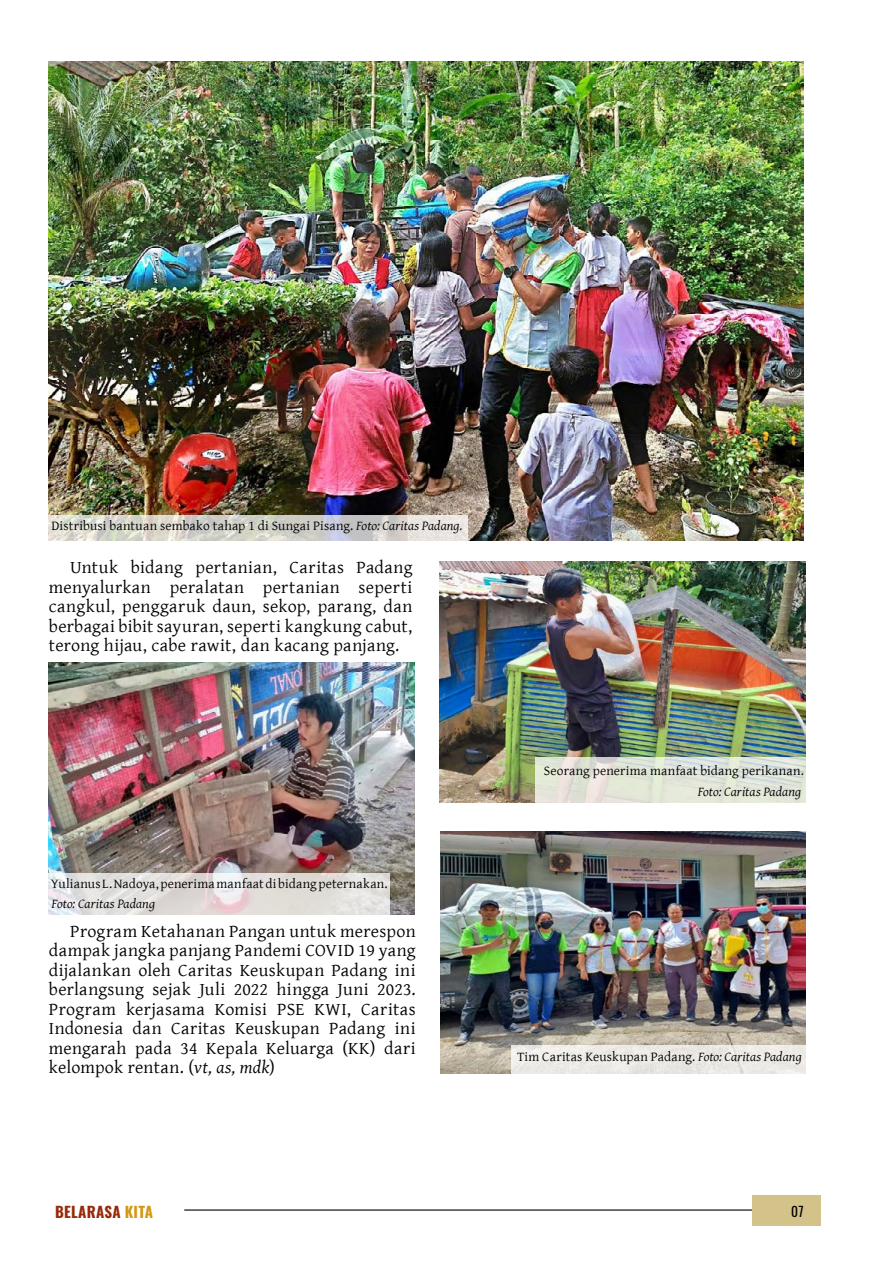
<style>
.page{position:relative;width:893px;height:1263px;background:#fff}
.page>*{position:absolute;margin:0;border:0;box-sizing:border-box;transform-origin:0 0}
.t1{font:18px/19.5px "Gentium Basic";letter-spacing:.015em;color:#000;text-align:justify}
.t2{font:700 15px "Oswald";letter-spacing:.02em;color:#972a0a}
.t3{font:13.5px "Gentium Basic";letter-spacing:.015em;color:#000}
.t4{font:italic 13.5px "Gentium Basic";letter-spacing:.005em;color:#000}
.t5{font:13.5px "Oswald";color:#000}
.s1{font-style:italic}
.s2{color:#d29911}
</style>
<div class="page">
<img style="left:48px;top:61px;width:756px;height:479px">
<img style="left:48px;top:662px;width:367px;height:252px">
<img style="left:440px;top:561px;width:365px;height:242px">
<img style="left:441px;top:831px;width:365px;height:242px">
<svg style="left:48px;top:515px;width:420px;height:26px;background:#d6d5cf"></svg>
<svg style="left:48px;top:873px;width:342px;height:42px;background:#e3dfdd"></svg>
<svg style="left:535px;top:757px;width:271px;height:46px;background:#e0e4d8"></svg>
<div style="left:512px;top:1045px;width:295px;height:31px;background:#edeae6"></div>
<hr style="left:184px;top:1209px;width:635px;height:1px;background:#000">
<div style="left:753px;top:1195px;width:68px;height:30px;background:#d3c38a"></div>
<p class="t3" style="left:51px;top:516px;width:412px">Distribusi bantuan sembako tahap 1 di Sungai Pisang. <span class="s1">Foto: Caritas Padang.</span></p>
<p class="t1" style="left:49px;top:557px;width:365px;text-indent:21px">Untuk bidang pertanian, Caritas Padang menyalurkan peralatan pertanian seperti cangkul, penggaruk daun, sekop, parang, dan berbagai bibit sayuran, seperti kangkung cabut, terong hijau, cabe rawit, dan kacang panjang.</p>
<p class="t3" style="left:51px;top:873px;width:338px">Yulianus L. Nadoya, penerima manfaat di bidang peternakan.</p>
<p class="t4" style="left:52px;top:894px;width:105px">Foto: Caritas Padang</p>
<p class="t1" style="left:49px;top:920px;width:368px;text-indent:21px">Program Ketahanan Pangan untuk merespon dampak jangka panjang Pandemi COVID 19 yang dijalankan oleh Caritas Keuskupan Padang ini berlangsung sejak Juli 2022 hingga Juni 2023.<br>Program kerjasama Komisi PSE KWI, Caritas Indonesia dan Caritas Keuskupan Padang ini mengarah pada 34 Kepala Keluarga (KK) dari kelompok rentan. (<span class="s1">vt, as, mdk</span>)</p>
<p class="t2" style="left:55px;top:1199px;width:100px">BELARASA <span class="s2">KITA</span></p>
<p class="t3" style="left:544px;top:761px;width:261px">Seorang penerima manfaat bidang perikanan.</p>
<p class="t4" style="left:698px;top:781px;width:105px">Foto: Caritas Padang</p>
<p class="t3" style="left:517px;top:1047px;width:286px">Tim Caritas Keuskupan Padang. <span class="s1">Foto: Caritas Padang</span></p>
<p class="t5" style="left:791px;top:1199px;width:14px">07</p>
</div>
